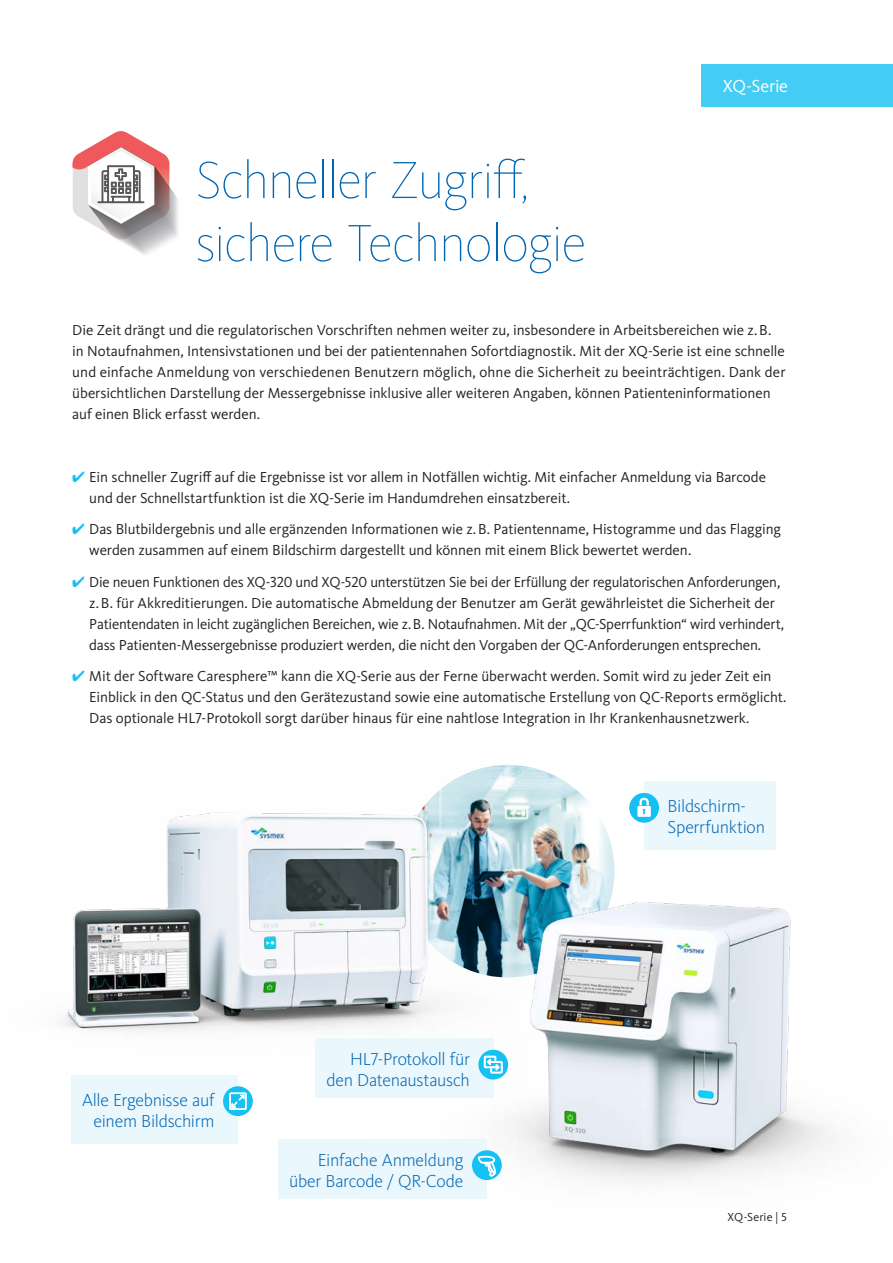
<style>
.page{position:relative;width:893px;height:1263px;background:#fff}
.page>*{position:absolute;margin:0;border:0;box-sizing:border-box;transform-origin:0 0}
.t1{font:100 54px/63px "Kievit Pro";letter-spacing:-.03em;color:#0166b3}
.t2{font:300 18px/21px "Kievit Pro";letter-spacing:-.015em;color:#0166b3;text-align:right}
.t3{font:18px "Kievit Pro";letter-spacing:-.01em;color:#fff}
.t4{font:15px/21px "Kievit Pro";letter-spacing:-.005em;color:#231f20}
.t5{font:12px "Kievit Pro";letter-spacing:.005em;color:#231f20}
.s1{color:#15c0f2}
</style>
<div class="page">
<svg style="left:72px;top:131px;width:106px;height:124px"></svg>
<img style="left:402px;top:765px;width:212px;height:212px;border-radius:106px">
<img style="left:61px;top:765px;width:459px;height:324px">
<img style="left:366px;top:902px;width:464px;height:280px">
<div style="left:702px;top:64px;width:191px;height:42px;background:#43ccf4"></div>
<div style="left:315px;top:1039px;width:178px;height:59px;background:#eaf7fd"></div>
<svg style="left:478px;top:1050px;width:30px;height:29px"></svg>
<svg style="left:484px;top:1056px;width:18px;height:17px"></svg>
<div style="left:71px;top:1076px;width:167px;height:68px;background:#eaf7fd"></div>
<div style="left:223px;top:1086px;width:30px;height:30px;background:#15c0f2;border-radius:50%"></div>
<svg style="left:229px;top:1092px;width:18px;height:18px"></svg>
<div style="left:278px;top:1140px;width:209px;height:59px;background:#eaf7fd"></div>
<div style="left:472px;top:1150px;width:30px;height:30px;background:#15c0f2;border-radius:50%"></div>
<svg style="left:478px;top:1153px;width:18px;height:23px"></svg>
<div style="left:644px;top:782px;width:132px;height:68px;background:#eaf7fd"></div>
<div style="left:629px;top:793px;width:30px;height:30px;background:#15c0f2;border-radius:50%"></div>
<svg style="left:637px;top:798px;width:14px;height:19px"></svg>
<h1 class="t1" style="left:196px;top:149px;width:392px">Schneller Zugriff, sichere Technologie</h1>
<p class="t3" style="left:723px;top:75px;width:67px">XQ-Serie</p>
<p class="t4" style="left:72px;top:319px;width:715px">Die Zeit drängt und die regulatorischen Vorschriften nehmen weiter zu, insbesondere in Arbeitsbereichen wie z.B. in Notaufnahmen, Intensivstationen und bei der patientennahen Sofortdiagnostik. Mit der XQ-Serie ist eine schnelle und einfache Anmeldung von verschiedenen Benutzern möglich, ohne die Sicherheit zu beeinträchtigen. Dank der übersichtlichen Darstellung der Messergebnisse inklusive aller weiteren Angaben, können Patienteninformationen auf einen Blick erfasst werden.</p>
<p class="t4" style="left:89px;top:466px;width:678px;text-indent:-17px"><span class="s1">✔</span> Ein schneller Zugriff auf die Ergebnisse ist vor allem in Notfällen wichtig. Mit einfacher Anmeldung via Barcode und der Schnellstartfunktion ist die XQ-Serie im Handumdrehen einsatzbereit.</p>
<p class="t4" style="left:89px;top:518px;width:693px;text-indent:-17px"><span class="s1">✔</span> Das Blutbildergebnis und alle ergänzenden Informationen wie z.B. Patientenname, Histogramme und das Flagging werden zusammen auf einem Bildschirm dargestellt und können mit einem Blick bewertet werden.</p>
<p class="t4" style="left:89px;top:571px;width:696px;text-indent:-17px"><span class="s1">✔</span> Die neuen Funktionen des XQ-320 und XQ-520 unterstützen Sie bei der Erfüllung der regulatorischen Anforderungen, z.B. für Akkreditierungen. Die automatische Abmeldung der Benutzer am Gerät gewährleistet die Sicherheit der Patientendaten in leicht zugänglichen Bereichen, wie z.B. Notaufnahmen. Mit der „QC-Sperrfunktion“ wird verhindert, dass Patienten-Messergebnisse produziert werden, die nicht den Vorgaben der QC-Anforderungen entsprechen.</p>
<p class="t4" style="left:89px;top:665px;width:699px;text-indent:-17px"><span class="s1">✔</span> Mit der Software Caresphere™ kann die XQ-Serie aus der Ferne überwacht werden. Somit wird zu jeder Zeit ein<br>Einblick in den QC-Status und den Gerätezustand sowie eine automatische Erstellung von QC-Reports ermöglicht.<br>Das optionale HL7-Protokoll sorgt darüber hinaus für eine nahtlose Integration in Ihr Krankenhausnetzwerk.</p>
<p class="t2" style="left:82px;top:1090px;width:134px">Alle Ergebnisse auf einem Bildschirm</p>
<p class="t2" style="left:326px;top:1048px;width:145px">HL7-Protokoll für den Datenaustausch</p>
<p class="t2" style="left:289px;top:1149px;width:176px">Einfache Anmeldung über Barcode / QR-Code</p>
<p class="t2" style="left:667px;top:796px;width:99px;text-align:left">Bildschirm-<br>Sperrfunktion</p>
<p class="t5" style="left:728px;top:1210px;width:61px">XQ-Serie | 5</p>
</div>
